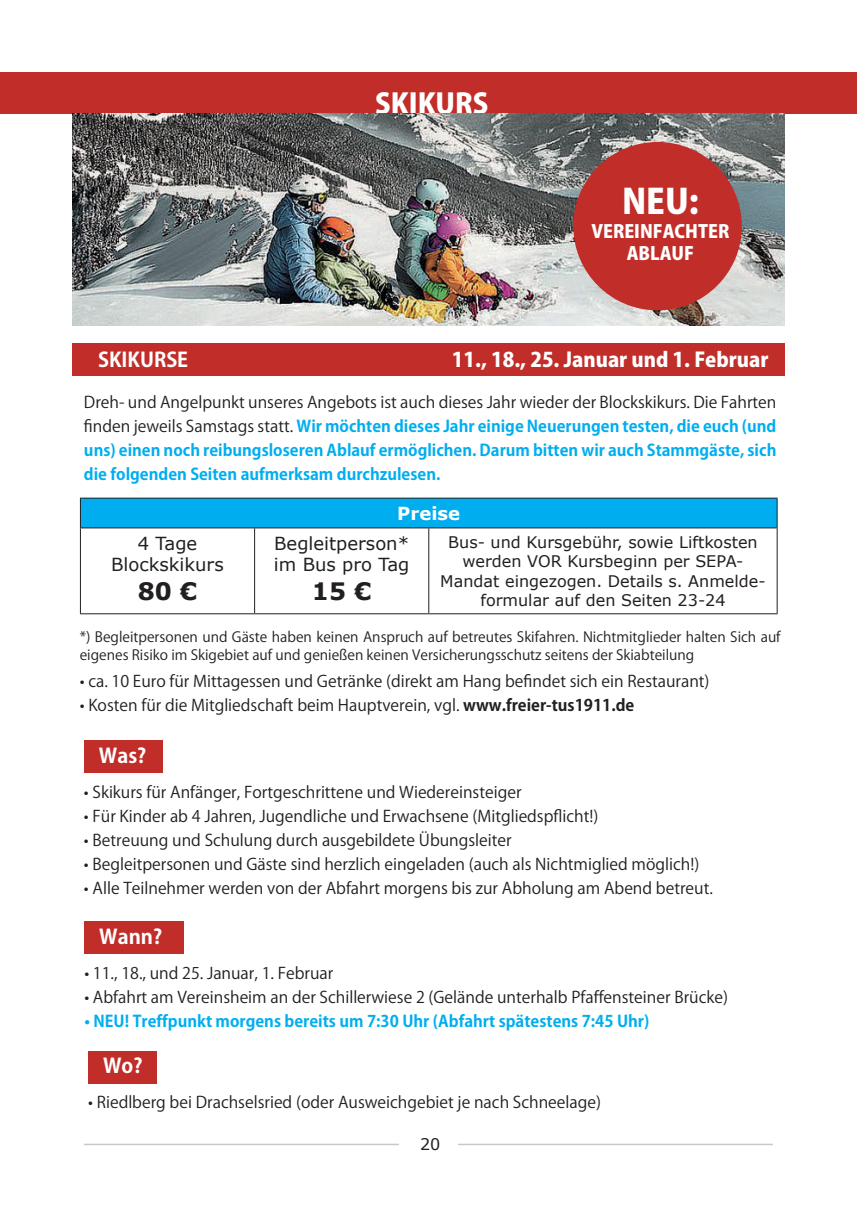
<style>
.page{position:relative;width:857px;height:1225px;background:#fff}
.page>*{position:absolute;margin:0;border:0;box-sizing:border-box;transform-origin:0 0}
.t1{font:800 34px "Ryo Gothic Plus N";color:#fff}
.t2{font:800 28px "Ryo Gothic Plus N";color:#fff}
.t3{font:700 24px "Verdana";color:#231f20}
.t4{font:800 20px "Ryo Gothic Plus N";color:#fff}
.t5{font:700 20px "Ryo Gothic Plus N";color:#fff}
.t6{font:18px/21.6px "Verdana";color:#231f20;text-align:center}
.t7{font:800 18px/21.6px "Ryo Gothic Plus N";color:#fff;text-align:center}
.t8{font:700 18px "Verdana";color:#fff}
.t9{font:16px "Ryo Gothic Plus N";color:#231f20}
.t10{font:700 16px/24px "Ryo Gothic Plus N";color:#00aeef;text-align:justify}
.t11{font:16px/19.2px "Verdana";color:#231f20;text-align:center}
.t12{font:14px/18px "Ryo Gothic Plus N";color:#231f20}
.s1{font-weight:400;color:#231f20}
.s2{font-weight:700}
</style>
<div class="page">
<div style="left:0;top:72px;width:856px;height:42px;background:#c12e2a"></div>
<hr style="left:84px;top:1143px;width:315px;height:2px;background:#c7c8ca">
<hr style="left:458px;top:1143px;width:314px;height:2px;background:#c7c8ca">
<div style="left:72px;top:343px;width:712px;height:33px;background:#c12e2a"></div>
<div style="left:84px;top:740px;width:78px;height:33px;background:#c12e2a"></div>
<div style="left:84px;top:921px;width:99px;height:33px;background:#c12e2a"></div>
<div style="left:88px;top:1051px;width:68px;height:32px;background:#c12e2a"></div>
<img style="left:72px;top:114px;width:712px;height:212px">
<div style="left:573px;top:142px;width:168px;height:168px;background:#c12e2a;border-radius:50%"></div>
<div style="left:80px;top:498px;width:696px;height:30px;background:#00aeef"></div>
<hr style="left:80px;top:497px;width:174px;height:1px;background:#231f20">
<svg style="left:80px;top:498px;width:1px;height:29px"></svg>
<hr style="left:254px;top:497px;width:174px;height:1px;background:#231f20">
<hr style="left:428px;top:497px;width:349px;height:1px;background:#231f20">
<svg style="left:776px;top:498px;width:1px;height:29px"></svg>
<hr style="left:80px;top:527px;width:174px;height:1px;background:#231f20">
<hr style="left:80px;top:528px;width:1px;height:85px;background:#231f20">
<hr style="left:254px;top:527px;width:174px;height:1px;background:#231f20">
<hr style="left:254px;top:528px;width:1px;height:85px;background:#231f20">
<hr style="left:428px;top:527px;width:349px;height:1px;background:#231f20">
<hr style="left:428px;top:528px;width:1px;height:85px;background:#231f20">
<hr style="left:776px;top:528px;width:1px;height:85px;background:#231f20">
<hr style="left:80px;top:613px;width:174px;height:1px;background:#231f20">
<hr style="left:254px;top:613px;width:174px;height:1px;background:#231f20">
<hr style="left:428px;top:613px;width:349px;height:1px;background:#231f20">
<h2 class="t2" style="left:375px;top:85px;width:115px">SKIKURS</h2>
<h1 class="t1" style="left:621px;top:180px;width:78px">NEU:</h1>
<p class="t7" style="left:591px;top:222px;width:139px">VEREINFACHTER<br>ABLAUF</p>
<p class="t5" style="left:98px;top:347px;width:91px">SKIKURSE</p>
<p class="t4" style="left:451px;top:346px;width:318px">11., 18., 25. Januar und 1. Februar</p>
<p class="t10" style="left:84px;top:391px;width:693px"><span class="s1">Dreh- und Angelpunkt unseres Angebots ist auch dieses Jahr wieder der Blockskikurs. Die Fahrten finden jeweils Samstags statt.</span> Wir möchten dieses Jahr einige Neuerungen testen, die euch (und uns) einen noch reibungsloseren Ablauf ermöglichen. Darum bitten wir auch Stammgäste, sich die folgenden Seiten aufmerksam durchzulesen.</p>
<p class="t8" style="left:397px;top:500px;width:64px">Preise</p>
<p class="t11" style="left:440px;top:532px;width:326px">Bus- und Kursgebühr, sowie Liftkosten werden VOR Kursbeginn per SEPA-Mandat eingezogen. Details s. Anmelde&shy;formular auf den Seiten 23-24</p>
<p class="t12" style="left:80px;top:628px;width:702px">*) Begleitpersonen und Gäste haben keinen Anspruch auf betreutes Skifahren. Nichtmitglieder halten Sich auf eigenes Risiko im Skigebiet auf und genießen keinen Versicherungsschutz seitens der Skiabteilung</p>
<p class="t6" style="left:274px;top:532px;width:137px;text-align:left">Begleitperson* im Bus pro Tag</p>
<h3 class="t3" style="left:312px;top:574px;width:61px">15 €</h3>
<p class="t6" style="left:111px;top:532px;width:114px">4 Tage<br>Blockskikurs</p>
<h3 class="t3" style="left:138px;top:574px;width:61px">80 €</h3>
<p class="t9" style="left:80px;top:671px;width:631px">• ca. 10 Euro für Mittagessen und Getränke (direkt am Hang befindet sich ein Restaurant)</p>
<p class="t9" style="left:80px;top:695px;width:556px">• Kosten für die Mitgliedschaft beim Hauptverein, vgl. <span class="s2">www.freier-tus1911.de</span></p>
<p class="t5" style="left:99px;top:742px;width:49px">Was?</p>
<p class="t9" style="left:84px;top:782px;width:439px">• Skikurs für Anfänger, Fortgeschrittene und Wiedereinsteiger</p>
<p class="t9" style="left:84px;top:806px;width:515px">• Für Kinder ab 4 Jahren, Jugendliche und Erwachsene (Mitgliedspflicht!)</p>
<p class="t9" style="left:84px;top:830px;width:429px">• Betreuung und Schulung durch ausgebildete Übungsleiter</p>
<p class="t9" style="left:84px;top:854px;width:616px">• Begleitpersonen und Gäste sind herzlich eingeladen (auch als Nichtmiglied möglich!)</p>
<p class="t9" style="left:84px;top:878px;width:630px">• Alle Teilnehmer werden von der Abfahrt morgens bis zur Abholung am Abend betreut.</p>
<p class="t5" style="left:99px;top:924px;width:64px">Wann?</p>
<p class="t9" style="left:84px;top:963px;width:250px">• 11., 18., und 25. Januar, 1. Februar</p>
<p class="t9" style="left:84px;top:987px;width:644px">• Abfahrt am Vereinsheim an der Schillerwiese 2 (Gelände unterhalb Pfaffensteiner Brücke)</p>
<p class="t10" style="left:84px;top:1010px;width:566px">• NEU! Treffpunkt morgens bereits um 7:30 Uhr (Abfahrt spätestens 7:45 Uhr)</p>
<p class="t5" style="left:103px;top:1053px;width:41px">Wo?</p>
<p class="t9" style="left:88px;top:1092px;width:514px">• Riedlberg bei Drachselsried (oder Ausweichgebiet je nach Schneelage)</p>
<p class="t11" style="left:420px;top:1134px;width:22px">20</p>
</div>
